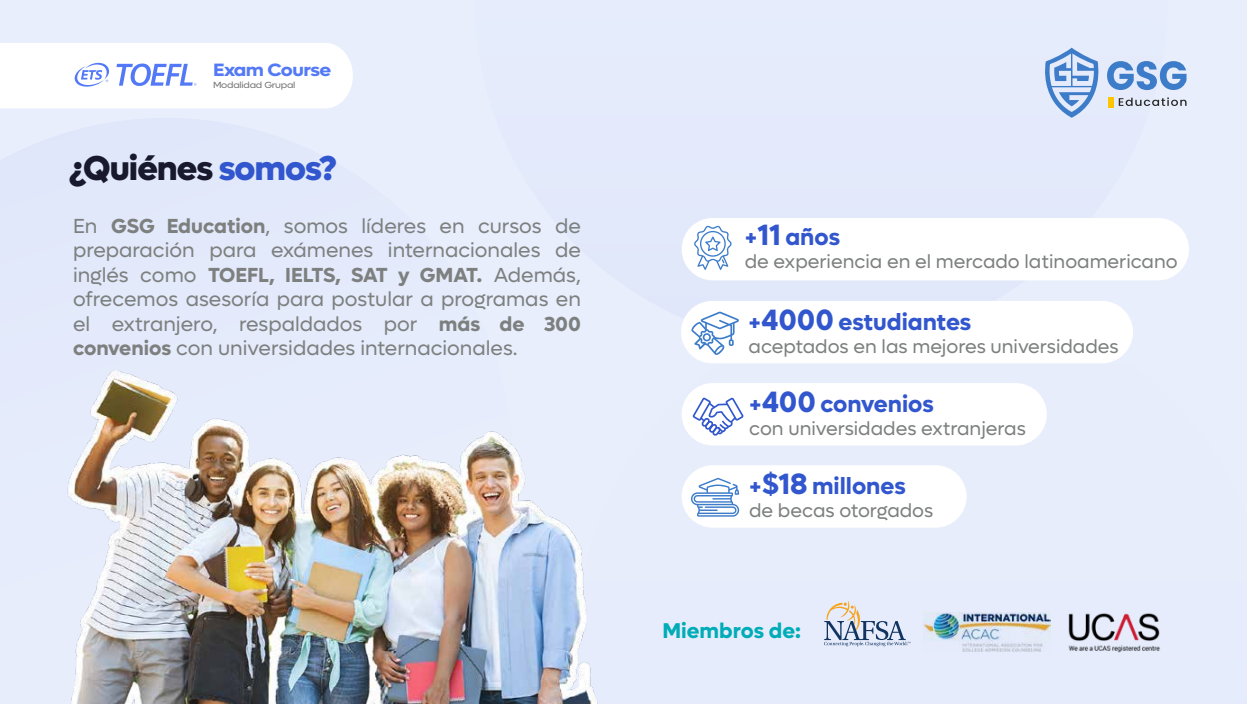
<style>
.page{position:relative;width:1247px;height:704px;background:#fff}
.page>*{position:absolute;margin:0;border:0;box-sizing:border-box;transform-origin:0 0}
.t1{font:800 34.75px "Lufga";letter-spacing:-.03em;color:#18192d}
.t2{font:700 23.62px "Lufga";color:#3256ce}
.t3{font:700 21.38px "Lufga";color:#00acb7}
.t4{font:20.38px/24.5px "Lufga";color:#7d807f;text-align:justify}
.t5{font:19.12px "Lufga";color:#7d807f}
.t6{font:700 17.88px "Lufga";letter-spacing:-.03em;color:#5379f6;scale:1.11 1}
.t7{font:8.88px "Lufga";letter-spacing:-.03em;color:#757575;scale:1.11 1}
.s1{color:#3256ce}
.s2{font-weight:700}
.s3{font-size:29.5px}
</style>
<div class="page">
<div style="left:0;top:0;width:1247px;height:703px;background:#e8eefc"></div>
<img style="left:67px;top:370px;width:531px;height:333px">
<div style="left:1107px;top:97px;width:6px;height:10px;background:#ffc600"></div>
<svg style="left:1107px;top:61px;width:79px;height:29px"></svg>
<svg style="left:1119px;top:97px;width:67px;height:9px"></svg>
<svg style="left:1045px;top:48px;width:54px;height:70px"></svg>
<img style="left:924px;top:612px;width:126px;height:38px">
<img style="left:1068px;top:613px;width:92px;height:40px">
<svg style="left:824px;top:601px;width:86px;height:44px"></svg>
<div style="left:682px;top:218px;width:507px;height:62px;background:#fff;border-radius:31px"></div>
<svg style="left:694px;top:225px;width:38px;height:45px"></svg>
<div style="left:681px;top:301px;width:452px;height:62px;background:#fff;border-radius:31px"></div>
<svg style="left:691px;top:311px;width:48px;height:44px"></svg>
<div style="left:682px;top:465px;width:285px;height:62px;background:#fff;border-radius:31px"></div>
<svg style="left:691px;top:477px;width:48px;height:39px"></svg>
<div style="left:682px;top:383px;width:365px;height:62px;background:#fff;border-radius:31px"></div>
<svg style="left:691px;top:397px;width:53px;height:40px"></svg>
<svg style="left:0;top:43px;width:353px;height:65px;background:#f7f9fe"></svg>
<p class="t6" style="left:213px;top:59px;width:108px">Exam Course</p>
<p class="t7" style="left:213px;top:80px;width:76px">Modalidad Grupal</p>
<h1 class="t1" style="left:69px;top:147px;width:269px">¿Quiénes <span class="s1">somos?</span></h1>
<p class="t4" style="left:73px;top:213px;width:509px">En <span class="s2">GSG Education</span>, somos líderes en cursos de preparación para exámenes internacionales de inglés como <span class="s2">TOEFL, IELTS, SAT y GMAT.</span> Además, ofrecemos asesoría para postular a programas en el extranjero, respaldados por <span class="s2">más de 300 convenios</span> con universidades internacionales.</p>
<p class="t2" style="left:745px;top:223px;width:97px">+<span class="s3">11</span> años</p>
<p class="t5" style="left:745px;top:250px;width:434px">de experiencia en el mercado latinoamericano</p>
<p class="t2" style="left:748px;top:307px;width:224px">+<span class="s3">4000</span> estudiantes</p>
<p class="t5" style="left:748px;top:335px;width:372px">aceptados en las mejores universidades</p>
<p class="t2" style="left:749px;top:389px;width:186px">+<span class="s3">400</span> convenios</p>
<p class="t5" style="left:749px;top:417px;width:278px">con universidades extranjeras</p>
<p class="t2" style="left:749px;top:471px;width:158px">+<span class="s3">$18</span> millones</p>
<p class="t5" style="left:749px;top:499px;width:186px">de becas otorgados</p>
<p class="t3" style="left:662px;top:617px;width:140px">Miembros de:</p>
</div>
